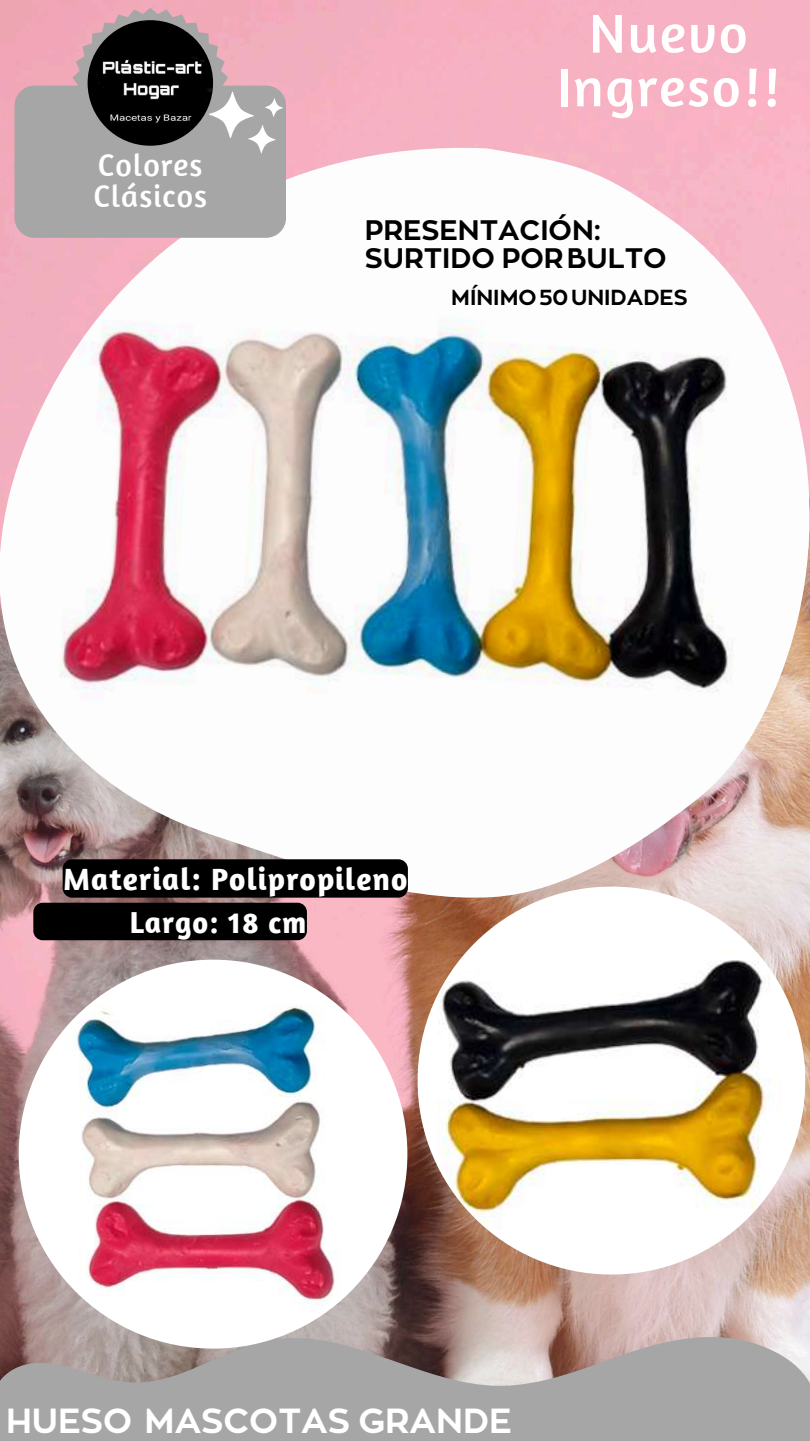
<style>
.page{position:relative;width:810px;height:1441px;background:#fff}
.page>*{position:absolute;margin:0;border:0;box-sizing:border-box;transform-origin:0 0}
.t1{font:55.5px/53.6px "Amaranth";letter-spacing:.035em;color:#fff;text-align:center}
.t2{font:34.6px "RTL Corporative Bold";color:#fff}
.t3{font:31.7px/30.8px "Amaranth";letter-spacing:.035em;color:#fff}
.t4{font:700 31.4px "Amaranth";letter-spacing:.035em;color:#fff}
.t5{font:700 30.3px "Amaranth";letter-spacing:.035em;color:#fff}
.t6{font:28px/27.9px "RTL Corporative Bold";color:#000}
.t7{font:21.6px "RTL Corporative Bold";color:#000}
</style>
<div class="page">
<img style="left:0;top:0;width:810px;height:1336px">
<img style="left:0;top:138px;width:810px;height:764px">
<div style="left:15px;top:86px;width:271px;height:152px;background:#a6a6a6;border-radius:20px"></div>
<svg style="left:73px;top:8px;width:210px;height:146px"></svg>
<img style="left:88px;top:20px;width:125px;height:126px;border-radius:50%">
<svg style="left:0;top:1336px;width:810px;height:104px;fill:#a6a6a6"></svg>
<img style="left:19px;top:959px;width:388px;height:389px;border-radius:50%">
<img style="left:418px;top:886px;width:387px;height:388px;border-radius:50%">
<div style="left:63px;top:859px;width:345px;height:38px;background:#000;border-radius:10px"></div>
<div style="left:33px;top:902px;width:274px;height:38px;background:#000;border-radius:9px"></div>
<p class="t3" style="left:93px;top:149px;width:115px">Colores<br>Clásicos</p>
<h1 class="t1" style="left:557px;top:5px;width:224px">Nuevo<br>Ingreso!!</h1>
<p class="t6" style="left:365px;top:214px;width:303px">PRESENTACIÓN:<br>SURTIDO PORBULTO</p>
<p class="t7" style="left:451px;top:283px;width:238px">MÍNIMO50UNIDADES</p>
<p class="t4" style="left:63px;top:859px;width:346px">Material: Polipropileno</p>
<p class="t5" style="left:130px;top:903px;width:178px">Largo: 18 cm</p>
<p class="t2" style="left:6px;top:1396px;width:507px">HUESO MASCOTAS GRANDE</p>
</div>
